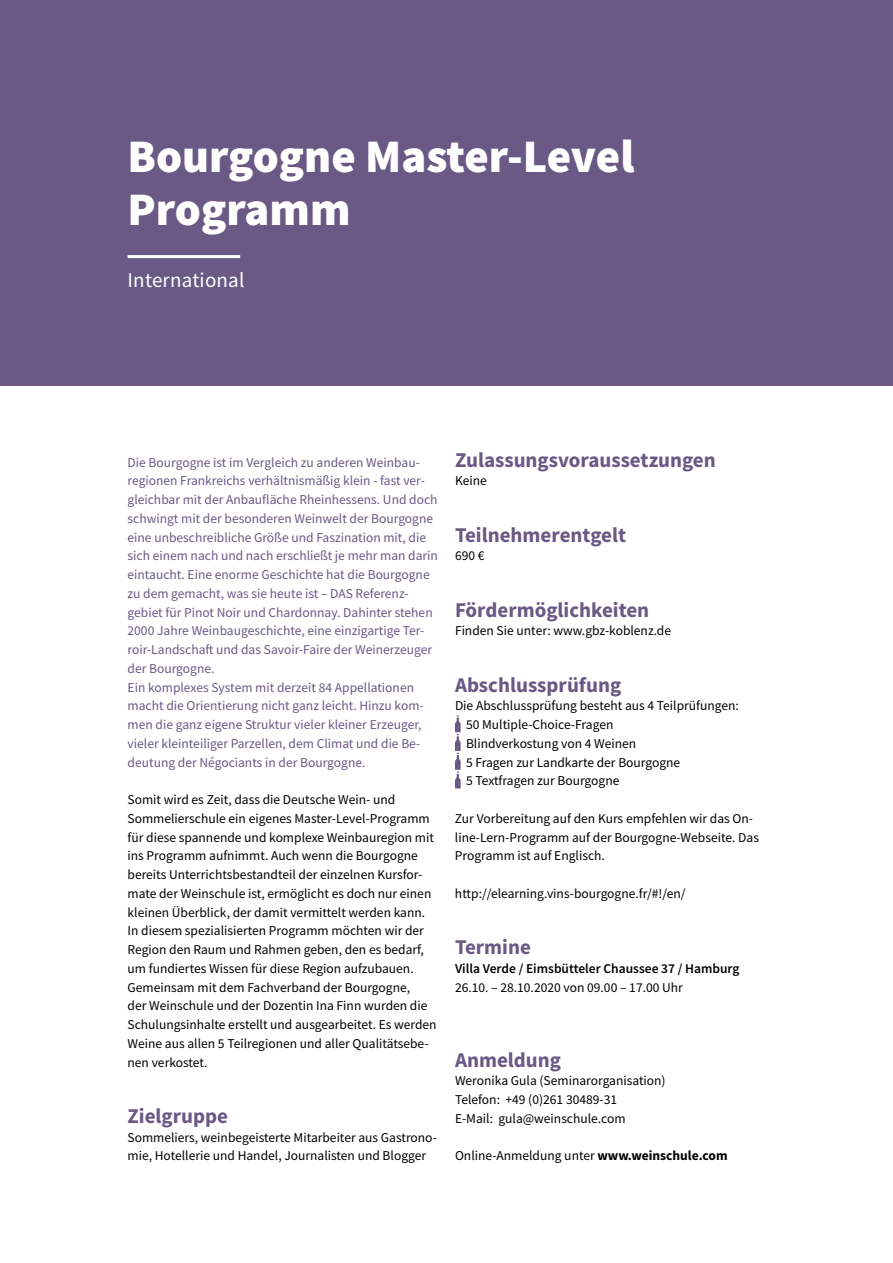
<style>
.page{position:relative;width:893px;height:1263px;background:#fff}
.page>*{position:absolute;margin:0;border:0;box-sizing:border-box;transform-origin:0 0}
.t1{font:900 46.65px/52.5px "Source Sans Pro";color:#fff}
.t2{font:700 21px "Source Sans Pro";color:#695984}
.t3{font:21px "Source Sans Pro";letter-spacing:.01em;color:#fff}
.t4{font:13.5px/18.8px "Source Sans Pro";color:#000}
.t5{font:13.5px/18.8px "Source Sans Pro";color:#695984}
.t6{font:600 13.5px "Source Sans Pro";color:#000}
.s1{font-weight:700}
</style>
<div class="page">
<div style="left:0;top:0;width:893px;height:386px;background:#695984"></div>
<hr style="left:128px;top:255px;width:112px;height:3px;background:#fff">
<svg style="left:455px;top:715px;width:6px;height:73px"></svg>
<h1 class="t1" style="left:128px;top:130px;width:508px">Bourgogne Master-Level<br>Programm</h1>
<h2 class="t3" style="left:128px;top:266px;width:118px">International</h2>
<p class="t5" style="left:128px;top:453px;width:312px">Die Bourgogne ist im Vergleich zu anderen Weinbau&shy;regionen Frankreichs verhältnismäßig klein - fast ver&shy;gleichbar mit der Anbaufläche Rheinhessens. Und doch schwingt mit der besonderen Weinwelt der Bourgogne eine unbeschreibliche Größe und Faszination mit, die sich einem nach und nach erschließt je mehr man darin eintaucht. Eine enorme Geschichte hat die Bourgogne zu dem gemacht, was sie heute ist – DAS Referenz&shy;gebiet für Pinot Noir und Chardonnay. Dahinter stehen 2000 Jahre Weinbaugeschichte, eine einzigartige Ter&shy;roir-Landschaft und das Savoir-Faire der Weinerzeuger der Bourgogne.<br>Ein komplexes System mit derzeit 84 Appellationen macht die Orientierung nicht ganz leicht. Hinzu kom&shy;men die ganz eigene Struktur vieler kleiner Erzeuger, vieler kleinteiliger Parzellen, dem Climat und die Be&shy;deutung der Négociants in der Bourgogne.</p>
<p class="t4" style="left:128px;top:790px;width:311px">Somit wird es Zeit, dass die Deutsche Wein- und Sommelierschule ein eigenes Master-Level-Programm für diese spannende und komplexe Weinbauregion mit ins Programm aufnimmt. Auch wenn die Bourgogne bereits Unterrichtsbestandteil der einzelnen Kursfor&shy;mate der Weinschule ist, ermöglicht es doch nur einen kleinen Überblick, der damit vermittelt werden kann.<br>In diesem spezialisierten Programm möchten wir der Region den Raum und Rahmen geben, den es bedarf, um fundiertes Wissen für diese Region aufzubauen.<br>Gemeinsam mit dem Fachverband der Bourgogne,<br>der Weinschule und der Dozentin Ina Finn wurden die Schulungsinhalte erstellt und ausgearbeitet. Es werden Weine aus allen 5 Teilregionen und aller Qualitätsebe&shy;nen verkostet.</p>
<h2 class="t2" style="left:128px;top:1102px;width:102px">Zielgruppe</h2>
<p class="t4" style="left:128px;top:1128px;width:311px">Sommeliers, weinbegeisterte Mitarbeiter aus Gastrono&shy;mie, Hotellerie und Handel, Journalisten und Blogger</p>
<h2 class="t2" style="left:455px;top:445px;width:262px">Zulassungsvoraussetzungen</h2>
<p class="t4" style="left:455px;top:471px;width:33px">Keine</p>
<h2 class="t2" style="left:455px;top:520px;width:173px">Teilnehmerentgelt</h2>
<p class="t4" style="left:455px;top:546px;width:31px">690 €</p>
<h2 class="t2" style="left:455px;top:595px;width:196px">Fördermöglichkeiten</h2>
<p class="t4" style="left:455px;top:621px;width:218px">Finden Sie unter: www.gbz-koblenz.de</p>
<h2 class="t2" style="left:455px;top:670px;width:168px">Abschlussprüfung</h2>
<p class="t4" style="left:466px;top:696px;width:274px;text-indent:-11px">Die Abschlussprüfung besteht aus 4 Teilprüfungen:<br>50 Multiple-Choice-Fragen<br>Blindverkostung von 4 Weinen<br>5 Fragen zur Landkarte der Bourgogne<br>5 Textfragen zur Bourgogne</p>
<p class="t4" style="left:455px;top:809px;width:305px">Zur Vorbereitung auf den Kurs empfehlen wir das On&shy;line-Lern-Programm auf der Bourgogne-Webseite. Das<br>Programm ist auf Englisch.</p>
<p class="t4" style="left:455px;top:884px;width:232px">http://elearning.vins-bourgogne.fr/#!/en/</p>
<h2 class="t2" style="left:455px;top:933px;width:77px">Termine</h2>
<p class="t6" style="left:455px;top:959px;width:286px">Villa Verde / Eimsbütteler Chaussee 37 / Hamburg</p>
<p class="t4" style="left:455px;top:978px;width:229px">26.10. – 28.10.2020 von 09.00 – 17.00 Uhr</p>
<h2 class="t2" style="left:455px;top:1045px;width:108px">Anmeldung</h2>
<p class="t4" style="left:455px;top:1071px;width:212px">Weronika Gula (Seminarorganisation)<br>Telefon: +49 (0)261 30489-31<br>E-Mail: gula@weinschule.com</p>
<p class="t4" style="left:455px;top:1146px;width:274px">Online-Anmeldung unter <span class="s1">www.weinschule.com</span></p>
</div>
